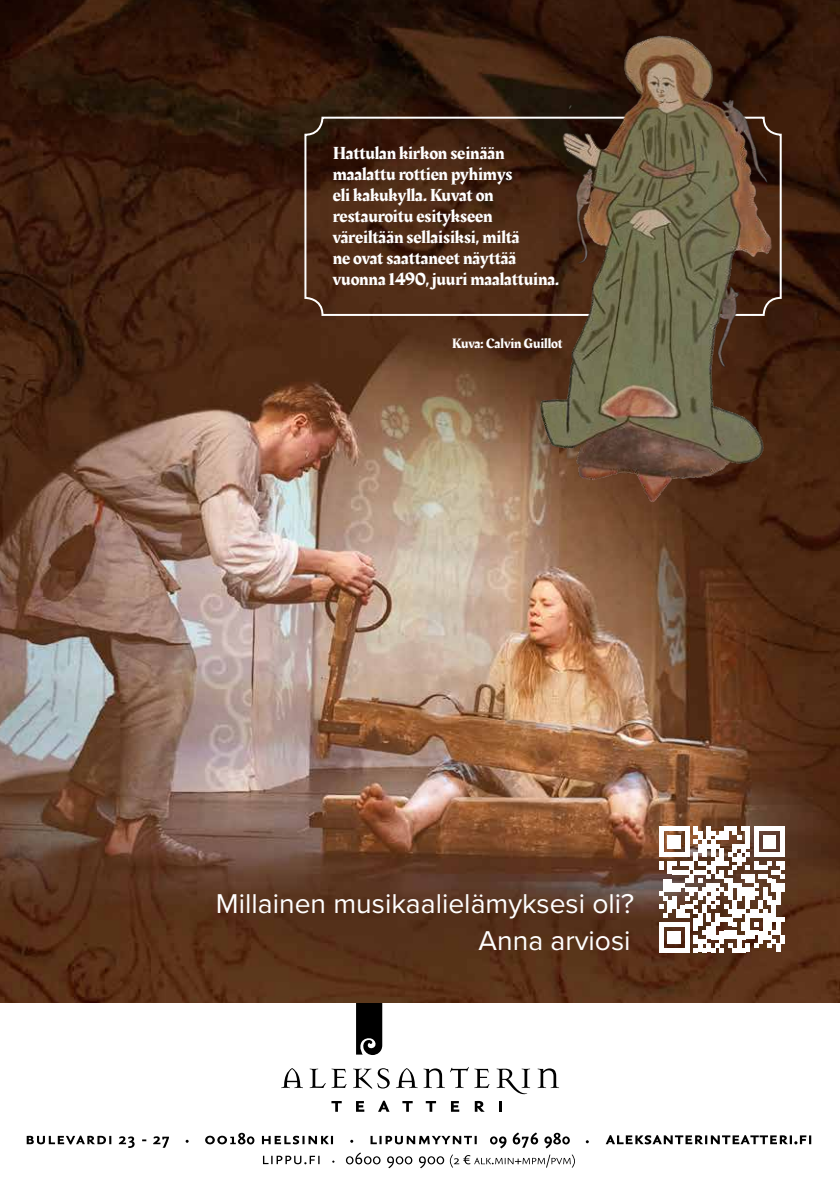
<style>
.page{position:relative;width:840px;height:1191px;background:#fff}
.page>*{position:absolute;margin:0;border:0;box-sizing:border-box;transform-origin:0 0}
.t1{font:28.2px/37px "Proxima Nova";color:#fff;text-align:right}
.t2{font:18px/21px "Rakkas";color:#fff}
.t3{font:14px "Rakkas";color:#fff}
</style>
<div class="page">
<img style="left:0;top:0;width:839px;height:1003px">
<svg style="left:331px;top:1101px;width:10px;height:10px"></svg>
<svg style="left:356px;top:1101px;width:8px;height:10px"></svg>
<svg style="left:378px;top:1100px;width:11px;height:11px"></svg>
<svg style="left:402px;top:1101px;width:10px;height:10px"></svg>
<svg style="left:425px;top:1101px;width:11px;height:10px"></svg>
<svg style="left:451px;top:1101px;width:8px;height:10px"></svg>
<svg style="left:474px;top:1101px;width:10px;height:10px"></svg>
<svg style="left:499px;top:1101px;width:3px;height:10px"></svg>
<svg style="left:281px;top:1068px;width:22px;height:20px"></svg>
<svg style="left:309px;top:1068px;width:37px;height:20px"></svg>
<svg style="left:396px;top:1068px;width:21px;height:20px"></svg>
<svg style="left:423px;top:1067px;width:45px;height:21px"></svg>
<svg style="left:474px;top:1068px;width:15px;height:20px"></svg>
<svg style="left:496px;top:1068px;width:34px;height:26px"></svg>
<svg style="left:537px;top:1068px;width:21px;height:20px"></svg>
<svg style="left:353px;top:1068px;width:36px;height:20px"></svg>
<svg style="left:356px;top:1003px;width:26px;height:52px"></svg>
<svg style="left:27px;top:1132px;width:783px;height:36px"></svg>
<svg style="left:658px;top:826px;width:126px;height:126px"></svg>
<div style="left:779px;top:934px;width:5px;height:9px;background:#fff"></div>
<img style="left:494px;top:23px;width:319px;height:480px">
<p class="t2" style="left:332px;top:143px;width:228px">Hattulan kirkon seinään maalattu rottien pyhimys<br>eli kakukylla. Kuvat on restauroitu esitykseen väreiltään sellaisiksi, miltä<br>ne ovat saattaneet näyttää vuonna 1490, juuri maalattuina.</p>
<p class="t3" style="left:452px;top:333px;width:112px">Kuva: Calvin Guillot</p>
<h1 class="t1" style="left:216px;top:884px;width:419px">Millainen musikaalielämyksesi oli?<br>Anna arviosi</h1>
</div>
